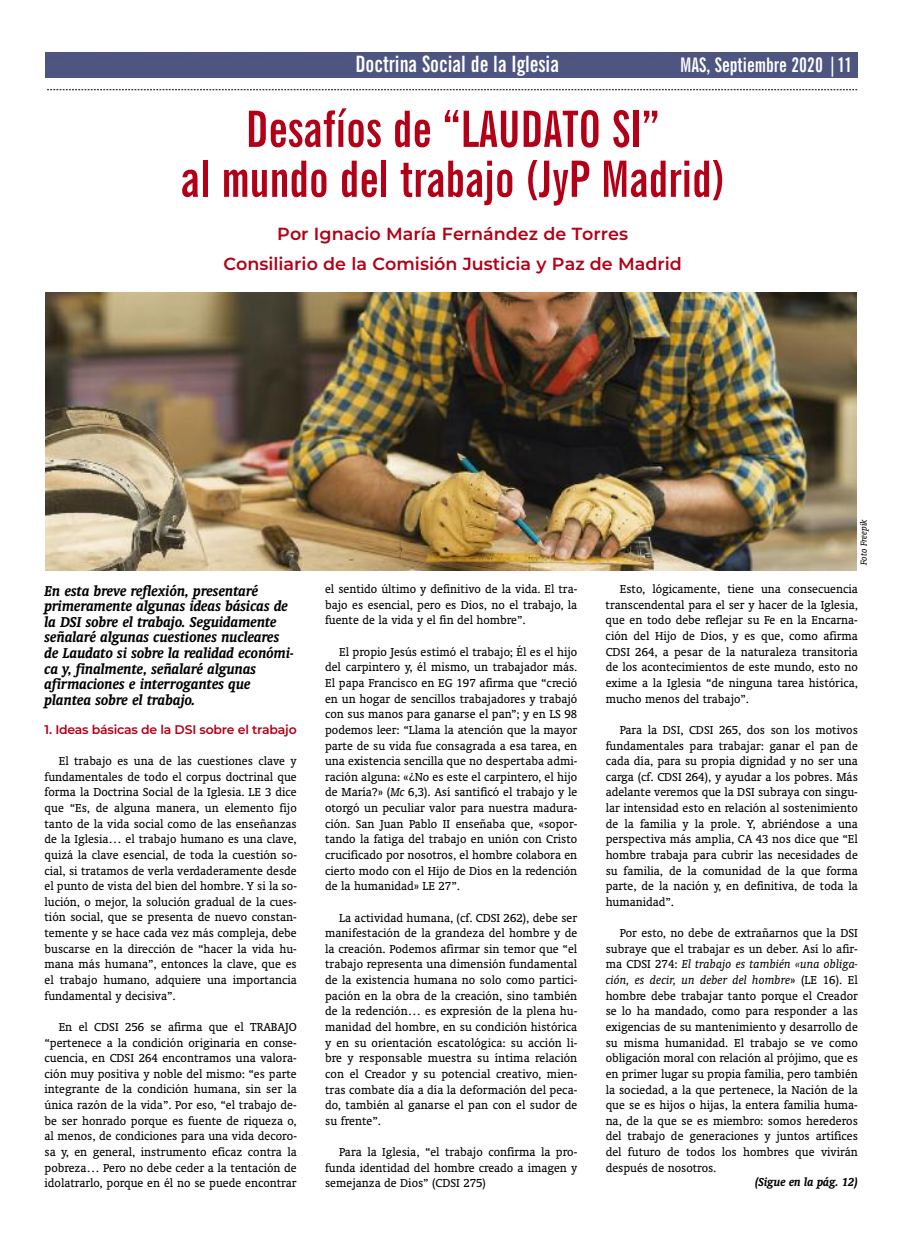
<style>
.page{position:relative;width:904px;height:1234px;background:#fff}
.page>*{position:absolute;margin:0;border:0;box-sizing:border-box;transform-origin:0 0}
.t1{font:700 extra-condensed 50px/49.9px "News Gothic BT";color:#b10017;text-align:center}
.t2{font:700 extra-condensed 22.5px "News Gothic BT";color:#fff}
.t3{font:700 extra-condensed 20px "News Gothic BT";color:#fff}
.t4{font:600 17.5px/29.9px "Montserrat";color:#b10017;text-align:center}
.t5{font:italic 700 16.25px/15.6px "Oranda BT";color:#000}
.t6{font:13.12px/15.6px "Oranda BT";color:#000;text-align:justify}
.t7{font:italic 700 13.12px "Oranda BT";color:#000}
.t8{font:600 12.5px "Montserrat";letter-spacing:-.02em;color:#b10017}
.t9{font:italic 10px "Oranda BT";color:#000}
.s1{font-style:italic}
</style>
<div class="page">
<svg style="left:47px;top:89px;width:810px;height:1px"></svg>
<div style="left:45px;top:52px;width:812px;height:25px;background:#4e5581"></div>
<img style="left:46px;top:293px;width:810px;height:277px">
<h2 class="t2" style="left:355px;top:51px;width:205px">Doctrina Social de la Iglesia</h2>
<h3 class="t3" style="left:680px;top:54px;width:174px">MAS, Septiembre 2020 |11</h3>
<h1 class="t1" style="left:181px;top:105px;width:545px">Desafíos de “LAUDATO SI”<br>al mundo del trabajo (JyP Madrid)</h1>
<h3 class="t4" style="left:223px;top:218px;width:460px">Por Ignacio María Fernández de Torres<br>Consiliario de la Comisión Justicia y Paz de Madrid</h3>
<p class="t9" style="left:857px;top:564px;width:47px;rotate:-90deg">Foto Freepik</p>
<p class="t5" style="left:45px;top:582px;width:251px">En esta breve reflexión, presentaré primeramente algunas ideas básicas de la DSI sobre el trabajo. Seguidamente señalaré algunas cuestiones nucleares de Laudato si sobre la realidad económi&shy;ca y, finalmente, señalaré algunas afirmaciones e interrogantes que plantea sobre el trabajo.</p>
<p class="t8" style="left:45px;top:720px;width:254px">1. Ideas básicas de la DSI sobre el trabajo</p>
<p class="t6" style="left:45px;top:752px;width:254px;text-indent:14px">El trabajo es una de las cuestiones clave y fundamentales de todo el corpus doctrinal que forma la Doctrina Social de la Iglesia. LE 3 dice que “Es, de alguna manera, un elemento fijo tanto de la vida social como de las enseñanzas de la Iglesia… el trabajo humano es una clave, quizá la clave esencial, de toda la cuestión so&shy;cial, si tratamos de verla verdaderamente desde el punto de vista del bien del hombre. Y si la so&shy;lución, o mejor, la solución gradual de la cues&shy;tión social, que se presenta de nuevo constan&shy;temente y se hace cada vez más compleja, debe buscarse en la dirección de “hacer la vida hu&shy;mana más humana”, entonces la clave, que es el trabajo humano, adquiere una importancia fundamental y decisiva”.</p>
<p class="t6" style="left:45px;top:1018px;width:254px;text-indent:14px">En el CDSI 256 se afirma que el TRABAJO “pertenece a la condición originaria en conse&shy;cuencia, en CDSI 264 encontramos una valora&shy;ción muy positiva y noble del mismo: “es parte integrante de la condición humana, sin ser la única razón de la vida”. Por eso, “el trabajo de&shy;be ser honrado porque es fuente de riqueza o, al menos, de condiciones para una vida decoro&shy;sa y, en general, instrumento eficaz contra la pobreza… Pero no debe ceder a la tentación de idolatrarlo, porque en él no se puede encontrar</p>
<p class="t6" style="left:325px;top:580px;width:254px">el sentido último y definitivo de la vida. El tra&shy;bajo es esencial, pero es Dios, no el trabajo, la fuente de la vida y el fin del hombre”.</p>
<p class="t6" style="left:325px;top:643px;width:254px;text-indent:14px">El propio Jesús estimó el trabajo; Él es el hijo del carpintero y, él mismo, un trabajador más.<br>El papa Francisco en EG 197 afirma que “creció en un hogar de sencillos trabajadores y trabajó con sus manos para ganarse el pan”; y en LS 98 podemos leer: “Llama la atención que la mayor parte de su vida fue consagrada a esa tarea, en una existencia sencilla que no despertaba admi&shy;ración alguna: «¿No es este el carpintero, el hijo de María?» (<span class="s1">Mc</span> 6,3). Así santificó el trabajo y le otorgó un peculiar valor para nuestra madura&shy;ción. San Juan Pablo II enseñaba que, «sopor&shy;tando la fatiga del trabajo en unión con Cristo crucificado por nosotros, el hombre colabora en cierto modo con el Hijo de Dios en la redención de la humanidad» LE 27”.</p>
<p class="t6" style="left:325px;top:909px;width:254px;text-indent:14px">La actividad humana, (cf. CDSI 262), debe ser manifestación de la grandeza del hombre y de la creación. Podemos afirmar sin temor que “el trabajo representa una dimensión fundamental de la existencia humana no solo como partici&shy;pación en la obra de la creación, sino también de la redención… es expresión de la plena hu&shy;manidad del hombre, en su condición histórica y en su orientación escatológica: su acción li&shy;bre y responsable muestra su íntima relación con el Creador y su potencial creativo, mien&shy;tras combate día a día la deformación del peca&shy;do, también al ganarse el pan con el sudor de su frente”.</p>
<p class="t6" style="left:325px;top:1143px;width:254px;text-indent:14px">Para la Iglesia, “el trabajo confirma la pro&shy;funda identidad del hombre creado a imagen y semejanza de Dios” (CDSI 275)</p>
<p class="t6" style="left:605px;top:580px;width:254px;text-indent:14px">Esto, lógicamente, tiene una consecuencia transcendental para el ser y hacer de la Iglesia, que en todo debe reflejar su Fe en la Encarna&shy;ción del Hijo de Dios, y es que, como afirma CDSI 264, a pesar de la naturaleza transitoria de los acontecimientos de este mundo, esto no exime a la Iglesia “de ninguna tarea histórica, mucho menos del trabajo”.</p>
<p class="t6" style="left:605px;top:721px;width:254px;text-indent:14px">Para la DSI, CDSI 265, dos son los motivos fundamentales para trabajar: ganar el pan de cada día, para su propia dignidad y no ser una carga (cf. CDSI 264), y ayudar a los pobres. Más adelante veremos que la DSI subraya con singu&shy;lar intensidad esto en relación al sostenimiento de la familia y la prole. Y, abriéndose a una perspectiva más amplia, CA 43 nos dice que “El hombre trabaja para cubrir las necesidades de su familia, de la comunidad de la que forma parte, de la nación y, en definitiva, de toda la humanidad”.</p>
<p class="t6" style="left:605px;top:924px;width:254px;text-indent:14px">Por esto, no debe de extrañarnos que la DSI subraye que el trabajar es un deber. Así lo afir&shy;ma CDSI 274: <span class="s1">El trabajo es también «una obliga&shy;ción, es decir, un deber del hombre</span>» (LE 16). El hombre debe trabajar tanto porque el Creador se lo ha mandado, como para responder a las exigencias de su mantenimiento y desarrollo de su misma humanidad. El trabajo se ve como obligación moral con relación al prójimo, que es en primer lugar su propia familia, pero también la sociedad, a la que pertenece, la Nación de la que se es hijos o hijas, la entera familia huma&shy;na, de la que se es miembro: somos herederos del trabajo de generaciones y juntos artífices del futuro de todos los hombres que vivirán después de nosotros.</p>
<p class="t7" style="left:755px;top:1173px;width:104px">(Sigue en la pág. 12)</p>
</div>
